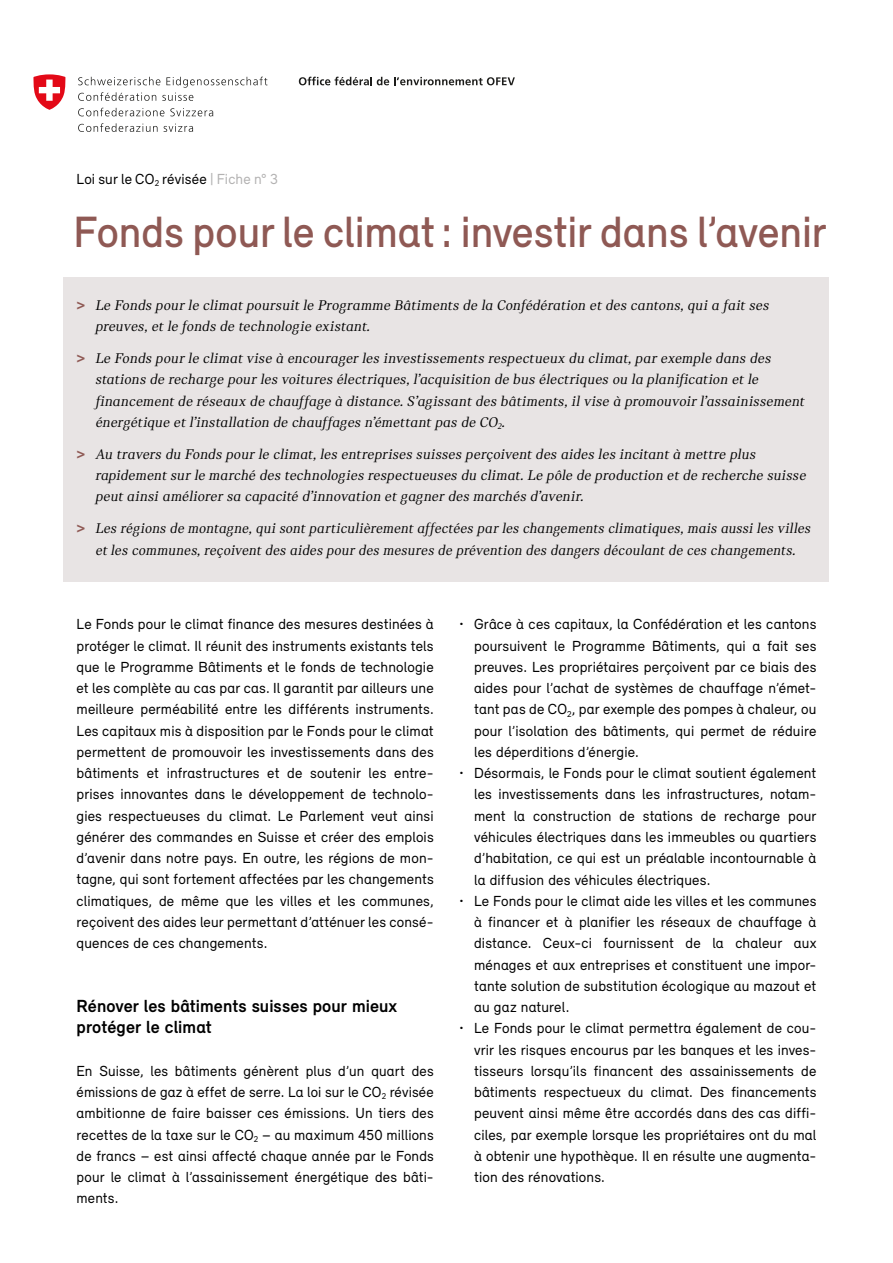
<style>
.page{position:relative;width:893px;height:1263px;background:#fff}
.page>*{position:absolute;margin:0;border:0;box-sizing:border-box;transform-origin:0 0}
._07_Kapiteltitel{font:500 45px "Relevant";color:#8f5954}
._07_Titel{font:700 18px/21.3px "Relevant";letter-spacing:.005em;color:#000}
._07_Grundtext{font:15px/21.3px "Relevant";letter-spacing:.01em;color:#000;text-align:justify}
._07_Lead{font:italic 15px/21.3px "Catalog";letter-spacing:.015em;color:#000}
._07_Kapiteltitel-2{font:15px "Relevant";letter-spacing:.01em;color:#000}
.s1{color:#b3b2b2}
.s2{font-family:"Relevant";font-weight:700;font-style:normal;font-size:16.5px;color:#8f5954}
</style>
<div class="page">
<div style="left:64px;top:277px;width:765px;height:304px;background:#e8e4e4"></div>
<svg style="left:299px;top:77px;width:216px;height:8px"></svg>
<svg style="left:78px;top:77px;width:189px;height:24px"></svg>
<svg style="left:78px;top:108px;width:86px;height:8px"></svg>
<svg style="left:170px;top:108px;width:43px;height:8px"></svg>
<svg style="left:78px;top:123px;width:80px;height:9px"></svg>
<svg style="left:164px;top:124px;width:29px;height:8px"></svg>
<svg style="left:33px;top:74px;width:33px;height:36px"></svg>
<h1 class="_07_Kapiteltitel-2" style="left:77px;top:170px;width:203px">Loi sur le CO<sub>2</sub> révisée <span class="s1">| Fiche n° 3</span></h1>
<h1 class="_07_Kapiteltitel" style="left:74px;top:205px;width:754px">Fonds pour le climat : investir dans l’avenir</h1>
<p class="_07_Lead" style="left:96px;top:295px;width:675px;text-indent:-19px"><span class="s2">&gt;</span> Le Fonds pour le climat poursuit le Programme Bâtiments de la Confédération et des cantons, qui a fait ses preuves, et le fonds de technologie existant.</p>
<p class="_07_Lead" style="left:96px;top:348px;width:711px;text-indent:-19px"><span class="s2">&gt;</span> Le Fonds pour le climat vise à encourager les investissements respectueux du climat, par exemple dans des stations de recharge pour les voitures électriques, l’acquisition de bus électriques ou la planification et le financement de réseaux de chauffage à distance. S’agissant des bâtiments, il vise à promouvoir l’assainissement énergétique et l’installation de chauffages n’émettant pas de CO<sub>2</sub>.</p>
<p class="_07_Lead" style="left:96px;top:443px;width:712px;text-indent:-19px"><span class="s2">&gt;</span> Au travers du Fonds pour le climat, les entreprises suisses perçoivent des aides les incitant à mettre plus rapidement sur le marché des technologies respectueuses du climat. Le pôle de production et de recherche suisse peut ainsi améliorer sa capacité d’innovation et gagner des marchés d’avenir.</p>
<p class="_07_Lead" style="left:77px;top:518px;width:736px;text-align:center"><span class="s2">&gt;</span> Les régions de montagne, qui sont particulièrement affectées par les changements climatiques, mais aussi les villes et les communes, reçoivent des aides pour des mesures de prévention des dangers découlant de ces changements.</p>
<p class="_07_Grundtext" style="left:77px;top:613px;width:359px">Le Fonds pour le climat finance des mesures destinées à protéger le climat. Il réunit des instruments existants tels que le Programme Bâtiments et le fonds de technologie et les complète au cas par cas. Il garantit par ailleurs une meilleure perméabilité entre les différents instruments.<br>Les capitaux mis à disposition par le Fonds pour le climat permettent de promouvoir les investissements dans des bâtiments et infrastructures et de soutenir les entre&shy;prises innovantes dans le développement de technolo&shy;gies respectueuses du climat. Le Parlement veut ainsi générer des commandes en Suisse et créer des emplois d’avenir dans notre pays. En outre, les régions de mon&shy;tagne, qui sont fortement affectées par les changements climatiques, de même que les villes et les communes, reçoivent des aides leur permettant d’atténuer les consé&shy;quences de ces changements.</p>
<h2 class="_07_Titel" style="left:77px;top:995px;width:322px">Rénover les bâtiments suisses pour mieux protéger le climat</h2>
<p class="_07_Grundtext" style="left:77px;top:1060px;width:359px">En Suisse, les bâtiments génèrent plus d’un quart des émissions de gaz à effet de serre. La loi sur le CO<sub>2</sub> révisée ambitionne de faire baisser ces émissions. Un tiers des recettes de la taxe sur le CO<sub>2</sub> – au maximum 450 millions de francs – est ainsi affecté chaque année par le Fonds pour le climat à l’assainissement énergétique des bâti&shy;ments.</p>
<p class="_07_Grundtext" style="left:474px;top:613px;width:344px;text-indent:-15px">• Grâce à ces capitaux, la Confédération et les cantons poursuivent le Programme Bâtiments, qui a fait ses preuves. Les propriétaires perçoivent par ce biais des aides pour l’achat de systèmes de chauffage n’émet&shy;tant pas de CO<sub>2</sub>, par exemple des pompes à chaleur, ou pour l’isolation des bâtiments, qui permet de réduire les déperditions d’énergie.</p>
<p class="_07_Grundtext" style="left:474px;top:762px;width:344px;text-indent:-15px">• Désormais, le Fonds pour le climat soutient également les investissements dans les infrastructures, notam&shy;ment la construction de stations de recharge pour véhicules électriques dans les immeubles ou quartiers d’habitation, ce qui est un préalable incontournable à la diffusion des véhicules électriques.</p>
<p class="_07_Grundtext" style="left:474px;top:890px;width:344px;text-indent:-15px">• Le Fonds pour le climat aide les villes et les communes à financer et à planifier les réseaux de chauffage à distance. Ceux-ci fournissent de la chaleur aux ménages et aux entreprises et constituent une impor&shy;tante solution de substitution écologique au mazout et au gaz naturel.</p>
<p class="_07_Grundtext" style="left:474px;top:1017px;width:344px;text-indent:-15px">• Le Fonds pour le climat permettra également de cou&shy;vrir les risques encourus par les banques et les inves&shy;tisseurs lorsqu’ils financent des assainissements de bâtiments respectueux du climat. Des financements peuvent ainsi même être accordés dans des cas diffi&shy;ciles, par exemple lorsque les propriétaires ont du mal à obtenir une hypothèque. Il en résulte une augmenta&shy;tion des rénovations.</p>
</div>
